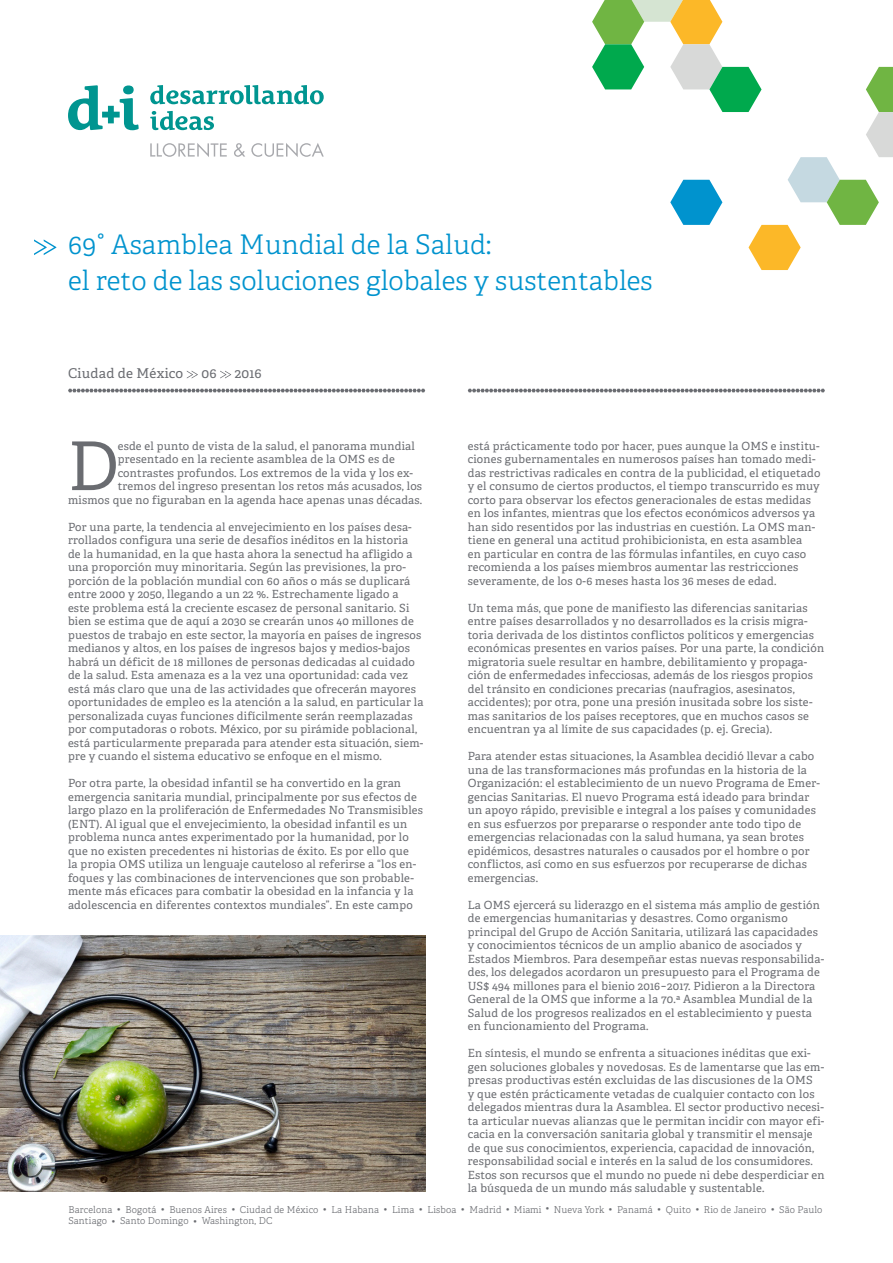
<style>
.page{position:relative;width:893px;height:1263px;background:#fff}
.page>*{position:absolute;margin:0;border:0;box-sizing:border-box;transform-origin:0 0}
.Texto_de_corrido___C{font:67.2px "Adelle";color:#6a6c71}
.Título_del_artículo{font:300 27px/36px "Adelle";color:#0093ce}
.Ciudad_y_fecha{font:13.5px "Adelle";letter-spacing:.02em;color:#6a6c71}
.texto_corrido{font:11.25px/13.5px "Adelle";letter-spacing:.02em;color:#6a6c71}
.Texto_de_corrido___C-2{font:11.25px "Adelle";letter-spacing:.02em;color:#6a6c71}
.t1{font:300 9.45px/11.4px "Adelle";letter-spacing:.02em;color:#6a6c71}
</style>
<div class="page">
<svg style="left:34px;top:239px;width:22px;height:16px"></svg>
<svg style="left:187px;top:371px;width:11px;height:7px"></svg>
<svg style="left:220px;top:371px;width:11px;height:7px"></svg>
<svg style="left:68px;top:389px;width:357px;height:3px"></svg>
<svg style="left:468px;top:389px;width:357px;height:3px"></svg>
<svg style="left:68px;top:85px;width:71px;height:45px"></svg>
<svg style="left:150px;top:85px;width:174px;height:19px"></svg>
<svg style="left:150px;top:111px;width:64px;height:19px"></svg>
<svg style="left:150px;top:143px;width:174px;height:14px"></svg>
<svg style="left:592px;top:0;width:301px;height:270px"></svg>
<img style="left:0;top:936px;width:426px;height:256px">
<p class="Título_del_artículo" style="left:68px;top:226px;width:586px">69° Asamblea Mundial de la Salud:<br>el reto de las soluciones globales y sustentables</p>
<p class="Ciudad_y_fecha" style="left:68px;top:364px;width:117px">Ciudad de México</p>
<p class="Ciudad_y_fecha" style="left:201px;top:364px;width:17px">06</p>
<p class="Ciudad_y_fecha" style="left:235px;top:364px;width:28px">2016</p>
<p class="texto_corrido" style="left:468px;top:438px;width:354px">está prácticamente todo por hacer, pues aunque la OMS e institu&shy;ciones gubernamentales en numerosos países han tomado medi&shy;das restrictivas radicales en contra de la publicidad, el etiquetado y el consumo de ciertos productos, el tiempo transcurrido es muy corto para observar los efectos generacionales de estas medidas en los infantes, mientras que los efectos económicos adversos ya han sido resentidos por las industrias en cuestión. La OMS man&shy;tiene en general una actitud prohibicionista, en esta asamblea<br>en particular en contra de las fórmulas infantiles, en cuyo caso recomienda a los países miembros aumentar las restricciones severamente, de los 0-6 meses hasta los 36 meses de edad.</p>
<p class="texto_corrido" style="left:468px;top:600px;width:358px">Un tema más, que pone de manifiesto las diferencias sanitarias entre países desarrollados y no desarrollados es la crisis migra&shy;toria derivada de los distintos conflictos políticos y emergencias económicas presentes en varios países. Por una parte, la condición migratoria suele resultar en hambre, debilitamiento y propaga&shy;ción de enfermedades infecciosas, además de los riesgos propios del tránsito en condiciones precarias (naufragios, asesinatos, accidentes); por otra, pone una presión inusitada sobre los siste&shy;mas sanitarios de los países receptores, que en muchos casos se encuentran ya al límite de sus capacidades (p. ej. Grecia).</p>
<p class="texto_corrido" style="left:468px;top:749px;width:354px">Para atender estas situaciones, la Asamblea decidió llevar a cabo una de las transformaciones más profundas en la historia de la Organización: el establecimiento de un nuevo Programa de Emer&shy;gencias Sanitarias. El nuevo Programa está ideado para brindar un apoyo rápido, previsible e integral a los países y comunidades en sus esfuerzos por prepararse o responder ante todo tipo de emergencias relacionadas con la salud humana, ya sean brotes epidémicos, desastres naturales o causados por el hombre o por conflictos, así como en sus esfuerzos por recuperarse de dichas emergencias.</p>
<p class="texto_corrido" style="left:468px;top:897px;width:358px">La OMS ejercerá su liderazgo en el sistema más amplio de gestión de emergencias humanitarias y desastres. Como organismo principal del Grupo de Acción Sanitaria, utilizará las capacidades y conocimientos técnicos de un amplio abanico de asociados y Estados Miembros. Para desempeñar estas nuevas responsabilida&shy;des, los delegados acordaron un presupuesto para el Programa de US$ 494 millones para el bienio 2016−2017. Pidieron a la Directora General de la OMS que informe a la 70.ª Asamblea Mundial de la Salud de los progresos realizados en el establecimiento y puesta en funcionamiento del Programa.</p>
<p class="texto_corrido" style="left:468px;top:1046px;width:358px">En síntesis, el mundo se enfrenta a situaciones inéditas que exi&shy;gen soluciones globales y novedosas. Es de lamentarse que las em&shy;presas productivas estén excluidas de las discusiones de la OMS<br>y que estén prácticamente vetadas de cualquier contacto con los delegados mientras dura la Asamblea. El sector productivo necesi&shy;ta articular nuevas alianzas que le permitan incidir con mayor efi&shy;cacia en la conversación sanitaria global y transmitir el mensaje de que sus conocimientos, experiencia, capacidad de innovación, responsabilidad social e interés en la salud de los consumidores.<br>Estos son recursos que el mundo no puede ni debe desperdiciar en la búsqueda de un mundo más saludable y sustentable.</p>
<p class="t1" style="left:68px;top:1204px;width:755px">Barcelona • Bogotá • Buenos Aires • Ciudad de México • La Habana • Lima • Lisboa • Madrid • Miami • Nueva York • Panamá • Quito • Rio de Janeiro • São Paulo<br>Santiago • Santo Domingo • Washington, DC</p>
<p class="Texto_de_corrido___C" style="left:68px;top:417px;width:53px">D</p>
<p class="Texto_de_corrido___C-2" style="left:118px;top:437px;width:299px">esde el punto de vista de la salud, el panorama mundial</p>
<p class="Texto_de_corrido___C-2" style="left:118px;top:451px;width:279px">presentado en la reciente asamblea de la OMS es de</p>
<p class="Texto_de_corrido___C-2" style="left:118px;top:464px;width:297px">contrastes profundos. Los extremos de la vida y los ex-</p>
<p class="Texto_de_corrido___C-2" style="left:118px;top:478px;width:306px">tremos del ingreso presentan los retos más acusados, los</p>
<p class="Texto_de_corrido___C-2" style="left:68px;top:491px;width:356px">mismos que no figuraban en la agenda hace apenas unas décadas.</p>
<p class="texto_corrido" style="left:68px;top:519px;width:357px">Por una parte, la tendencia al envejecimiento en los países desa&shy;rrollados configura una serie de desafíos inéditos en la historia<br>de la humanidad, en la que hasta ahora la senectud ha afligido a una proporción muy minoritaria. Según las previsiones, la pro&shy;porción de la población mundial con 60 años o más se duplicará entre 2000 y 2050, llegando a un 22 %. Estrechamente ligado a<br>este problema está la creciente escasez de personal sanitario. Si bien se estima que de aquí a 2030 se crearán unos 40 millones de puestos de trabajo en este sector, la mayoría en países de ingresos medianos y altos, en los países de ingresos bajos y medios-bajos habrá un déficit de 18 millones de personas dedicadas al cuidado de la salud. Esta amenaza es a la vez una oportunidad: cada vez está más claro que una de las actividades que ofrecerán mayores oportunidades de empleo es la atención a la salud, en particular la personalizada cuyas funciones difícilmente serán reemplazadas por computadoras o robots. México, por su pirámide poblacional, está particularmente preparada para atender esta situación, siem&shy;pre y cuando el sistema educativo se enfoque en el mismo.</p>
<p class="texto_corrido" style="left:68px;top:776px;width:356px">Por otra parte, la obesidad infantil se ha convertido en la gran emergencia sanitaria mundial, principalmente por sus efectos de largo plazo en la proliferación de Enfermedades No Transmisibles (ENT). Al igual que el envejecimiento, la obesidad infantil es un problema nunca antes experimentado por la humanidad, por lo que no existen precedentes ni historias de éxito. Es por ello que<br>la propia OMS utiliza un lenguaje cauteloso al referirse a “los en&shy;foques y las combinaciones de intervenciones que son probable&shy;mente más eficaces para combatir la obesidad en la infancia y la adolescencia en diferentes contextos mundiales”. En este campo</p>
</div>
